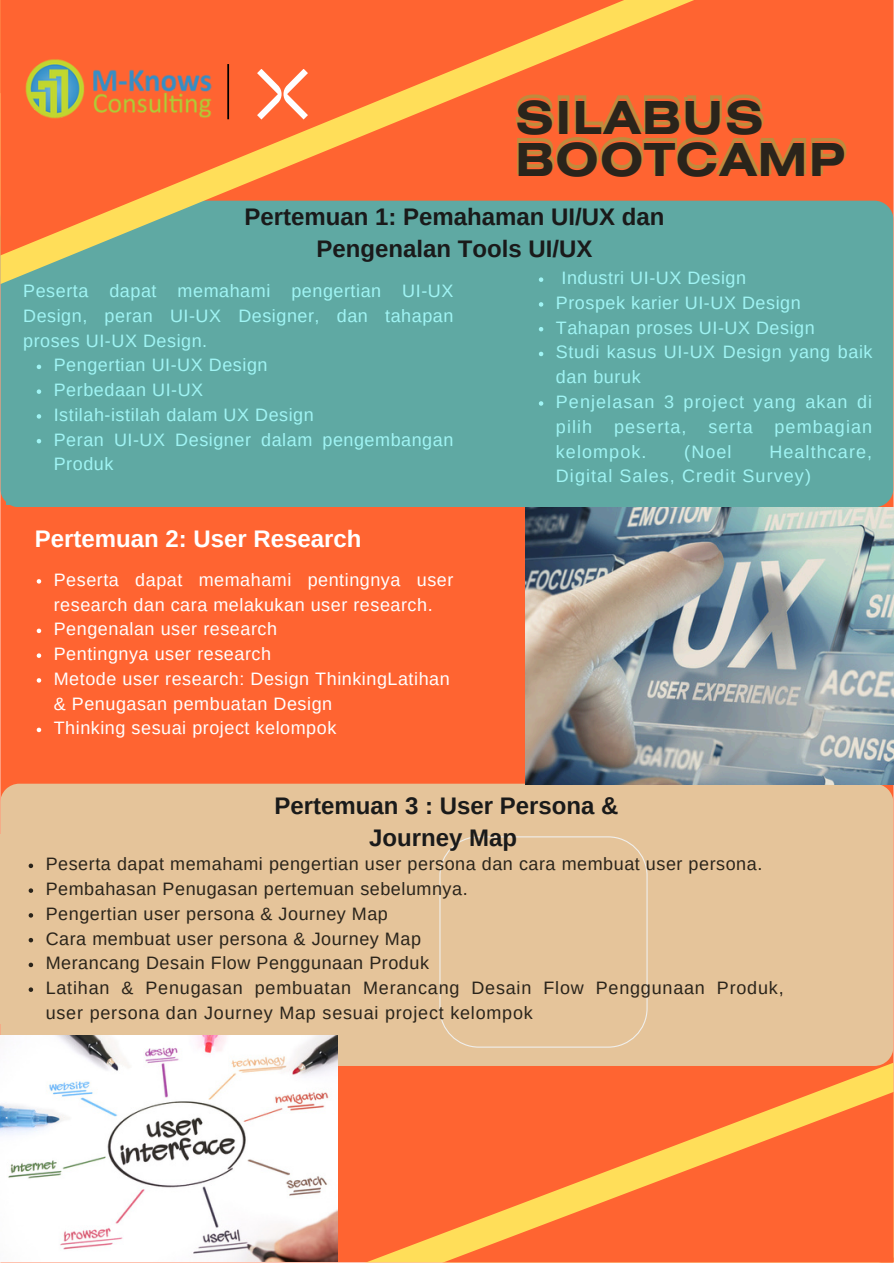
<style>
.page{position:relative;width:894px;height:1264px;background:#fff}
.page>*{position:absolute;margin:0;border:0;box-sizing:border-box;transform-origin:0 0}
.t1{font:700 45.45px/41.7px "Helios Ext";letter-spacing:.025em;color:#2a241b}
.t2{font:700 24px/31.5px "Arimo";color:#1a1a1a;text-align:center}
.t3{font:700 24px "Arimo";color:#fff}
.t4{font:18px/24.8px "Arimo";letter-spacing:.03em;color:#a0f4f4;text-align:justify}
.t5{font:18px/24.8px "Arimo";letter-spacing:.03em;color:#2a241b}
.t6{font:18px/24.8px "Arimo";letter-spacing:.03em;color:#fff}
.t7{font:18px/24.8px "Arimo";letter-spacing:.06em;color:#a0f4f4}
</style>
<div class="page">
<div style="left:0;top:0;width:893px;height:1262px;background:#ff6431"></div>
<div style="left:0;top:201px;width:893px;height:306px;background:#5fa9a3"></div>
<svg style="left:0;top:0;width:737px;height:369px"></svg>
<svg style="left:0;top:0;width:353px;height:203px"></svg>
<div style="left:0;top:783px;width:893px;height:282px;background:#e5c49a"></div>
<div style="left:438px;top:835px;width:210px;height:213px;border:2px solid #f0efec;border-radius:39px"></div>
<svg style="left:147px;top:973px;width:746px;height:290px"></svg>
<svg style="left:543px;top:1144px;width:350px;height:119px"></svg>
<hr style="left:227px;top:64px;width:2px;height:55px;background:#000">
<svg style="left:257px;top:69px;width:51px;height:50px"></svg>
<img style="left:20px;top:0;width:195px;height:185px">
<img style="left:525px;top:507px;width:368px;height:277px">
<img style="left:0;top:1035px;width:337px;height:225px">
<svg style="left:514px;top:92px;width:333px;height:91px"></svg>
<div style="left:6px;top:299px;width:268px;height:205px;background:#5fa9a3"></div>
<div style="left:0;top:834px;width:244px;height:189px;background:#e5c49a"></div>
<svg style="left:37px;top:364px;width:4px;height:5px"></svg>
<svg style="left:37px;top:389px;width:4px;height:5px"></svg>
<svg style="left:37px;top:414px;width:4px;height:5px"></svg>
<svg style="left:37px;top:439px;width:4px;height:5px"></svg>
<svg style="left:37px;top:579px;width:4px;height:4px"></svg>
<svg style="left:37px;top:628px;width:4px;height:6px"></svg>
<svg style="left:37px;top:653px;width:4px;height:5px"></svg>
<svg style="left:37px;top:678px;width:4px;height:5px"></svg>
<svg style="left:37px;top:727px;width:4px;height:5px"></svg>
<svg style="left:29px;top:863px;width:4px;height:5px"></svg>
<svg style="left:29px;top:888px;width:4px;height:5px"></svg>
<svg style="left:29px;top:913px;width:4px;height:5px"></svg>
<svg style="left:29px;top:937px;width:4px;height:6px"></svg>
<svg style="left:29px;top:962px;width:4px;height:6px"></svg>
<svg style="left:29px;top:987px;width:4px;height:5px"></svg>
<svg style="left:538px;top:277px;width:5px;height:5px"></svg>
<svg style="left:538px;top:302px;width:5px;height:5px"></svg>
<svg style="left:538px;top:327px;width:5px;height:4px"></svg>
<svg style="left:538px;top:352px;width:5px;height:4px"></svg>
<svg style="left:538px;top:401px;width:5px;height:5px"></svg>
<p class="t1" style="left:515px;top:101px;width:332px">SILABUS<br>BOOTCAMP</p>
<p class="t2" style="left:244px;top:201px;width:421px">Pertemuan 1: Pemahaman UI/UX dan<br>Pengenalan Tools UI/UX</p>
<h1 class="t4" style="left:23px;top:278px;width:431px">Peserta dapat memahami pengertian UI-UX Design, peran UI-UX Designer, dan tahapan proses UI-UX Design.</h1>
<h2 class="t4" style="left:54px;top:353px;width:215px">Pengertian UI-UX Design</h2>
<p class="t4" style="left:54px;top:377px;width:151px">Perbedaan UI-UX</p>
<p class="t4" style="left:54px;top:402px;width:261px">Istilah-istilah dalam UX Design</p>
<p class="t4" style="left:54px;top:427px;width:401px">Peran UI-UX Designer dalam pengembangan<br>Produk</p>
<p class="t3" style="left:35px;top:525px;width:328px">Pertemuan 2: User Research</p>
<p class="t6" style="left:54px;top:567px;width:401px">Peserta dapat memahami pentingnya user research dan cara melakukan user research.</p>
<p class="t6" style="left:54px;top:616px;width:225px">Pengenalan user research</p>
<p class="t6" style="left:54px;top:641px;width:219px">Pentingnya user research</p>
<p class="t6" style="left:54px;top:666px;width:397px">Metode user research: Design ThinkingLatihan &amp; Penugasan pembuatan Design</p>
<p class="t6" style="left:54px;top:715px;width:284px">Thinking sesuai project kelompok</p>
<p class="t4" style="left:561px;top:265px;width:186px">Industri UI-UX Design</p>
<p class="t4" style="left:555px;top:290px;width:246px">Prospek karier UI-UX Design</p>
<p class="t4" style="left:555px;top:315px;width:260px">Tahapan proses UI-UX Design</p>
<h2 class="t4" style="left:555px;top:340px;width:318px">Studi kasus UI-UX Design yang baik dan buruk</h2>
<p class="t4" style="left:555px;top:389px;width:317px">Penjelasan 3 project yang akan di pilih peserta, serta pembagian kelompok.</p>
<p class="t7" style="left:555px;top:439px;width:317px;text-indent:213px">Healthcare,<br>Digital Sales, Credit Survey)</p>
<p class="t4" style="left:684px;top:439px;width:49px">(Noel</p>
<p class="t2" style="left:274px;top:790px;width:345px">Pertemuan 3 : User Persona &amp;<br>Journey Map</p>
<p class="t5" style="left:46px;top:851px;width:718px">Peserta dapat memahami pengertian user persona dan cara membuat user persona.</p>
<p class="t5" style="left:46px;top:876px;width:423px">Pembahasan Penugasan pertemuan sebelumnya.</p>
<h2 class="t5" style="left:46px;top:901px;width:343px">Pengertian user persona &amp; Journey Map</h2>
<p class="t5" style="left:46px;top:926px;width:376px">Cara membuat user persona &amp; Journey Map</p>
<p class="t5" style="left:46px;top:950px;width:385px">Merancang Desain Flow Penggunaan Produk</p>
<p class="t5" style="left:46px;top:975px;width:739px">Latihan &amp; Penugasan pembuatan Merancang Desain Flow Penggunaan Produk, user persona dan Journey Map sesuai project kelompok</p>
</div>
